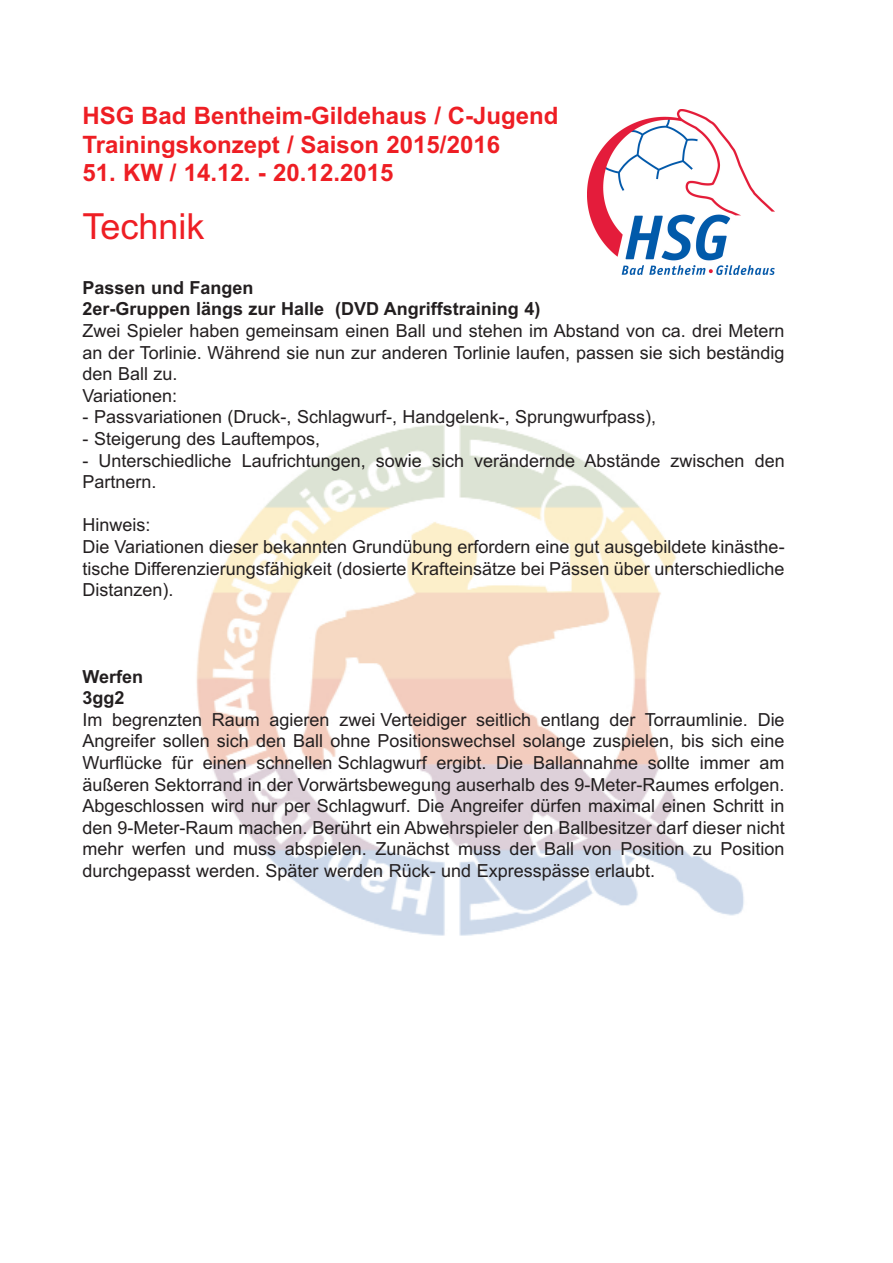
<style>
.page{position:relative;width:893px;height:1263px;background:#fff}
.page>*{position:absolute;margin:0;border:0;box-sizing:border-box;transform-origin:0 0}
.t1{font:36px "Arial";color:#ee1e24}
.t2{font:700 24px/28.8px "Arial";color:#ee1e24}
.t3{font:18px/21.6px "Arial";color:#231f20}
.t4{font:700 18px/21.6px "Arial";color:#231f20}
</style>
<div class="page">
<img style="left:196px;top:424px;width:548px;height:512px">
<img style="left:588px;top:110px;width:187px;height:165px">
<h2 class="t2" style="left:82px;top:102px;width:478px">HSG Bad Bentheim-Gildehaus / C-Jugend<br>Trainingskonzept / Saison 2015/2016</h2>
<h2 class="t2" style="left:82px;top:159px;width:312px">51. KW / 14.12. - 20.12.2015</h2>
<h1 class="t1" style="left:82px;top:203px;width:124px">Technik</h1>
<p class="t4" style="left:82px;top:277px;width:459px">Passen und Fangen<br>2er-Gruppen längs zur Halle (DVD Angriffstraining 4)</p>
<p class="t3" style="left:82px;top:320px;width:704px">Zwei Spieler haben gemeinsam einen Ball und stehen im Abstand von ca. drei Metern an der Torlinie. Während sie nun zur anderen Torlinie laufen, passen sie sich beständig den Ball zu.<br>Variationen:</p>
<p class="t3" style="left:82px;top:406px;width:575px">- Passvariationen (Druck-, Schlagwurf-, Handgelenk-, Sprungwurfpass),</p>
<p class="t3" style="left:82px;top:428px;width:239px">- Steigerung des Lauftempos,</p>
<p class="t3" style="left:82px;top:450px;width:704px">- Unterschiedliche Laufrichtungen, sowie sich verändernde Abstände zwischen den<br>Partnern.</p>
<p class="t3" style="left:82px;top:514px;width:704px">Hinweis:<br>Die Variationen dieser bekannten Grundübung erfordern eine gut ausgebildete kinästhe&shy;tische Differenzierungsfähigkeit (dosierte Krafteinsätze bei Pässen über unterschiedliche Distanzen).</p>
<p class="t4" style="left:82px;top:666px;width:62px">Werfen<br>3gg2</p>
<p class="t3" style="left:82px;top:709px;width:704px;text-align:justify">Im begrenzten Raum agieren zwei Verteidiger seitlich entlang der Torraumlinie. Die Angreifer sollen sich den Ball ohne Positionswechsel solange zuspielen, bis sich eine Wurflücke für einen schnellen Schlagwurf ergibt. Die Ballannahme sollte immer am äußeren Sektorrand in der Vorwärtsbewegung auserhalb des 9-Meter-Raumes erfolgen.<br>Abgeschlossen wird nur per Schlagwurf. Die Angreifer dürfen maximal einen Schritt in den 9-Meter-Raum machen. Berührt ein Abwehrspieler den Ballbesitzer darf dieser nicht mehr werfen und muss abspielen. Zunächst muss der Ball von Position zu Position durchgepasst werden. Später werden Rück- und Expresspässe erlaubt.</p>
</div>
